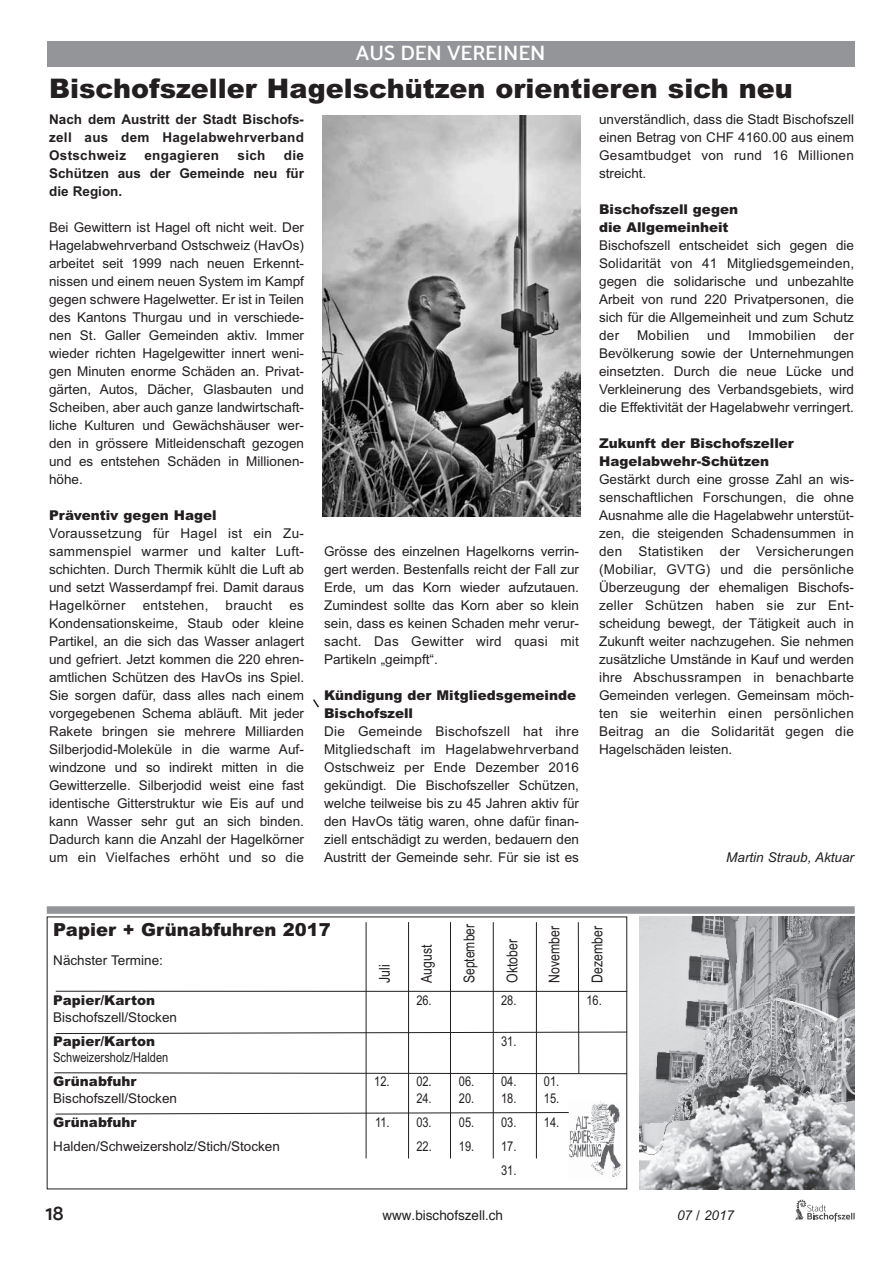
<style>
.page{position:relative;width:893px;height:1263px;background:#fff}
.page>*{position:absolute;margin:0;border:0;box-sizing:border-box;transform-origin:0 0}
.t1{font:900 27px "Arial";color:#231f20}
.t2{font:21px "Mosk Semi Bold 600";color:#fff}
.t3{font:21px "Mosk Semi Bold 600";color:#231f20}
.t4{font:900 18px "Arial";color:#231f20}
.t5{font:15px "Arial Narrow";color:#231f20}
.t6{font:13.5px/18px "Arial";color:#231f20;text-align:justify}
.t7{font:900 13.5px/18px "Arial";color:#231f20}
.t8{font:700 13.5px/18px "Arial";letter-spacing:.02em;color:#231f20;text-align:justify}
.t9{font:13.5px/24px "Arial Narrow";color:#231f20}
.t10{font:13.5px "Arial";letter-spacing:.02em;color:#231f20}
.t11{font:italic 13.5px "Arial";color:#231f20}
.t12{font:13.5px "Helvetica";color:#231f20}
.t13{font:italic 13.5px "Arial";color:#231f20}
</style>
<div class="page">
<svg style="left:795px;top:1200px;width:60px;height:21px"></svg>
<div style="left:47px;top:41px;width:808px;height:25px;background:#939598"></div>
<div style="left:47px;top:906px;width:808px;height:8px;background:#939598"></div>
<img style="left:569px;top:1101px;width:53px;height:76px">
<hr style="left:366px;top:922px;width:1px;height:236px;background:#231f20">
<hr style="left:408px;top:922px;width:1px;height:236px;background:#231f20">
<hr style="left:450px;top:922px;width:1px;height:236px;background:#231f20">
<hr style="left:493px;top:922px;width:1px;height:236px;background:#231f20">
<hr style="left:536px;top:922px;width:1px;height:236px;background:#231f20">
<svg style="left:55px;top:1112px;width:514px;height:3px"></svg>
<svg style="left:54px;top:921px;width:574px;height:153px"></svg>
<svg style="left:313px;top:699px;width:6px;height:9px"></svg>
<img style="left:323px;top:115px;width:258px;height:402px">
<img style="left:640px;top:917px;width:215px;height:272px">
<h2 class="t2" style="left:356px;top:40px;width:191px">AUS DEN VEREINEN</h2>
<h1 class="t1" style="left:49px;top:69px;width:745px">Bischofszeller Hagelschützen orientieren sich neu</h1>
<p class="t8" style="left:49px;top:111px;width:256px">Nach dem Austritt der Stadt Bischofs&shy;zell aus dem Hagelabwehrverband Ostschweiz</p>
<p class="t6" style="left:599px;top:111px;width:256px">unverständlich, dass die Stadt Bischofszell einen Betrag von CHF 4160.00 aus einem Gesamtbudget von rund 16 Millionen streicht.</p>
<p class="t7" style="left:599px;top:200px;width:141px">Bischofszell gegen die Allgemeinheit</p>
<p class="t6" style="left:599px;top:237px;width:257px">Bischofszell entscheidet sich gegen die Solidarität von 41 Mitgliedsgemeinden, gegen die solidarische und unbezahlte Arbeit von rund 220 Privatpersonen, die sich für die Allgemeinheit und zum Schutz der</p>
<p class="t8" style="left:49px;top:147px;width:256px;text-indent:235px">die Schützen aus der Gemeinde neu für die Region.</p>
<p class="t6" style="left:49px;top:219px;width:256px">Bei Gewittern ist Hagel oft nicht weit. Der Hagelabwehrverband Ostschweiz (HavOs) arbeitet seit 1999 nach neuen Erkennt&shy;nissen und einem neuen System im Kampf gegen schwere Hagelwetter. Er ist in Teilen des Kantons Thurgau und in verschiede&shy;nen St. Galler Gemeinden aktiv. Immer wieder richten Hagelgewitter innert weni&shy;gen Minuten enorme Schäden an. Privat&shy;gärten, Autos, Dächer, Glasbauten und Scheiben, aber auch ganze landwirtschaft&shy;liche Kulturen und Gewächshäuser wer&shy;den in grössere Mitleidenschaft gezogen und es entstehen Schäden in Millionen&shy;höhe.</p>
<p class="t7" style="left:49px;top:506px;width:169px">Präventiv gegen Hagel</p>
<p class="t6" style="left:49px;top:525px;width:256px">Voraussetzung für Hagel ist ein Zu&shy;sammenspiel warmer und kalter Luft&shy;schichten. Durch Thermik kühlt die Luft ab und setzt Wasserdampf frei. Damit daraus Hagelkörner</p>
<p class="t8" style="left:144px;top:147px;width:76px">engagieren</p>
<p class="t8" style="left:238px;top:147px;width:29px">sich</p>
<p class="t6" style="left:599px;top:327px;width:256px;text-indent:235px">der Bevölkerung sowie der Unternehmungen einsetzten. Durch die neue Lücke und Verkleinerung des Verbandsgebiets, wird die Effektivität der Hagelabwehr verringert.</p>
<p class="t7" style="left:599px;top:434px;width:196px">Zukunft der Bischofszeller<br>Hagelabwehr-Schützen</p>
<p class="t6" style="left:599px;top:471px;width:256px">Gestärkt durch eine grosse Zahl an wis&shy;senschaftlichen Forschungen, die ohne Ausnahme alle die Hagelabwehr unterstüt&shy;zen, die steigenden Schadensummen in den Statistiken der Versicherungen (Mobiliar, GVTG) und die persönliche Überzeugung der ehemaligen Bischofs&shy;zeller Schützen haben sie zur Ent&shy;scheidung bewegt, der Tätigkeit auch in Zukunft weiter nachzugehen. Sie nehmen zusätzliche Umstände in Kauf und werden ihre Abschussrampen in benachbarte Gemeinden verlegen. Gemeinsam möch&shy;ten sie weiterhin einen persönlichen Beitrag an die Solidarität gegen die Hagelschäden leisten.</p>
<p class="t10" style="left:637px;top:327px;width:54px">Mobilien</p>
<p class="t6" style="left:707px;top:327px;width:25px">und</p>
<p class="t10" style="left:748px;top:327px;width:69px">Immobilien</p>
<p class="t6" style="left:324px;top:543px;width:256px">Grösse des einzelnen Hagelkorns verrin&shy;gert werden. Bestenfalls reicht der Fall zur Erde, um das Korn wieder aufzutauen.<br>Zumindest sollte das Korn aber so klein sein, dass es keinen Schaden mehr verur&shy;sacht. Das Gewitter wird quasi mit Partikeln „geimpft“.</p>
<p class="t7" style="left:324px;top:686px;width:253px">Kündigung der Mitgliedsgemeinde<br>Bischofszell</p>
<p class="t6" style="left:324px;top:723px;width:256px">Die Gemeinde Bischofszell hat ihre Mitgliedschaft im Hagelabwehrverband Ostschweiz per Ende Dezember 2016 gekündigt. Die Bischofszeller Schützen, welche teilweise bis zu 45 Jahren aktiv für den HavOs tätig waren, ohne dafür finan&shy;ziell entschädigt zu werden, bedauern den Austritt der Gemeinde sehr. Für sie ist es</p>
<p class="t10" style="left:143px;top:597px;width:67px">entstehen,</p>
<p class="t10" style="left:226px;top:597px;width:48px">braucht</p>
<p class="t6" style="left:49px;top:597px;width:256px;text-indent:240px">es Kondensationskeime, Staub oder kleine Partikel, an die sich das Wasser anlagert und gefriert. Jetzt kommen die 220 ehren&shy;amtlichen Schützen des HavOs ins Spiel.<br>Sie sorgen dafür, dass alles nach einem vorgegebenen Schema abläuft. Mit jeder Rakete bringen sie mehrere Milliarden Silberjodid-Moleküle in die warme Auf&shy;windzone und so indirekt mitten in die Gewitterzelle. Silberjodid weist eine fast identische Gitterstruktur wie Eis auf und kann Wasser sehr gut an sich binden.<br>Dadurch kann die Anzahl der Hagelkörner um ein Vielfaches erhöht und so die</p>
<p class="t11" style="left:726px;top:849px;width:129px">Martin Straub, Aktuar</p>
<h3 class="t4" style="left:53px;top:916px;width:279px">Papier + Grünabfuhren 2017</h3>
<p class="t6" style="left:53px;top:951px;width:111px">Nächster Termine:</p>
<p class="t7" style="left:53px;top:991px;width:103px">Papier/Karton</p>
<p class="t9" style="left:416px;top:988px;width:17px">26.</p>
<p class="t9" style="left:501px;top:988px;width:17px">28.</p>
<p class="t9" style="left:586px;top:988px;width:17px">16.</p>
<p class="t6" style="left:53px;top:1008px;width:125px">Bischofszell/Stocken</p>
<p class="t7" style="left:53px;top:1031px;width:103px">Papier/Karton</p>
<p class="t9" style="left:501px;top:1028px;width:17px">31.</p>
<p class="t9" style="left:53px;top:1045px;width:117px">Schweizersholz/Halden</p>
<p class="t7" style="left:53px;top:1072px;width:85px">Grünabfuhr</p>
<p class="t9" style="left:374px;top:1069px;width:59px">12. 02.</p>
<p class="t9" style="left:459px;top:1069px;width:59px">06. 04.</p>
<p class="t9" style="left:544px;top:1069px;width:17px">01.</p>
<p class="t6" style="left:53px;top:1089px;width:125px">Bischofszell/Stocken</p>
<p class="t9" style="left:416px;top:1085px;width:59px">24. 20.</p>
<p class="t9" style="left:501px;top:1085px;width:60px">18. 15.</p>
<p class="t7" style="left:53px;top:1112px;width:85px">Grünabfuhr</p>
<p class="t9" style="left:375px;top:1109px;width:58px">11. 03.</p>
<p class="t9" style="left:459px;top:1109px;width:59px">05. 03.</p>
<p class="t9" style="left:544px;top:1109px;width:17px">14.</p>
<p class="t6" style="left:53px;top:1137px;width:228px">Halden/Schweizersholz/Stich/Stocken</p>
<p class="t9" style="left:416px;top:1133px;width:59px">22. 19.</p>
<p class="t9" style="left:501px;top:1133px;width:17px">17.<br>31.</p>
<h2 class="t3" style="left:48px;top:1200px;width:20px">18</h2>
<p class="t6" style="left:368px;top:1206px;width:122px">www.bischofszell.ch</p>
<p class="t11" style="left:684px;top:1206px;width:59px">07 / 2017</p>
<p class="t5" style="left:458px;top:983px;width:61px;rotate:-90deg">September</p>
<p class="t5" style="left:543px;top:983px;width:58px;rotate:-90deg">November</p>
<p class="t5" style="left:586px;top:983px;width:58px;rotate:-90deg">Dezember</p>
<p class="t5" style="left:501px;top:983px;width:45px;rotate:-90deg">Oktober</p>
<p class="t5" style="left:415px;top:983px;width:40px;rotate:-90deg">August</p>
<p class="t5" style="left:373px;top:983px;width:20px;rotate:-90deg">Juli</p>
<h2 class="t3" style="left:46px;top:1200px;width:20px">18</h2>
<p class="t12" style="left:382px;top:1204px;width:122px">www.bischofszell.ch</p>
<p class="t13" style="left:677px;top:1207px;width:59px">07 / 2017</p>
</div>
